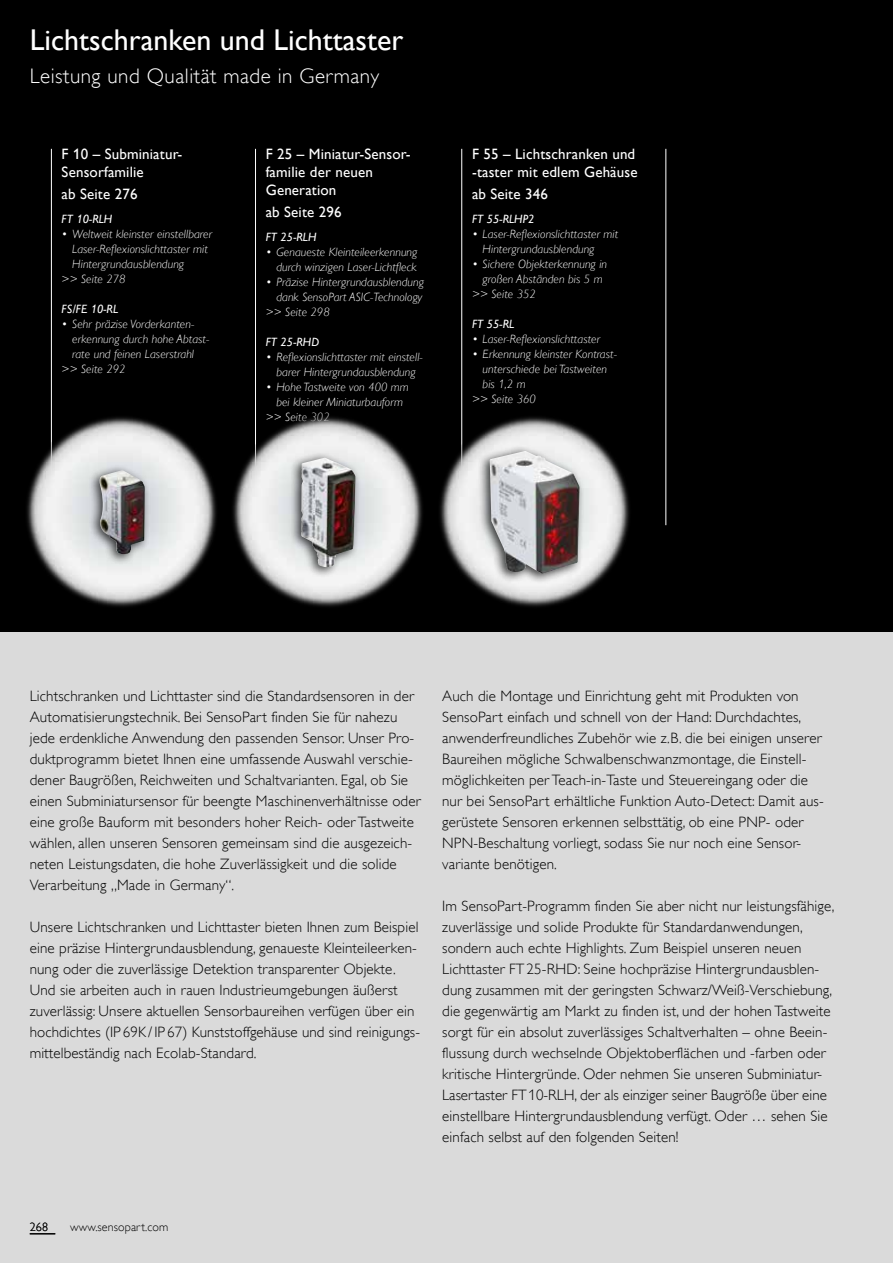
<style>
.page{position:relative;width:893px;height:1263px;background:#dadada}
.page>*{position:absolute;margin:0;border:0;box-sizing:border-box;transform-origin:0 0}
.t1{font:30px "Gill Alt One";color:#fff}
.t2{font:300 21px "Gill Alt One";letter-spacing:.025em;color:#fff}
.t3{font:300 15px/21px "Gill Alt One";letter-spacing:.01em;color:#000}
.t4{font:15px/18px "Gill Alt One";letter-spacing:.01em;color:#fff}
.t5{font:italic 300 12px/15px "Gill Alt One";letter-spacing:.01em;color:#fff;text-align:right}
.t6{font:italic 12px "Gill Alt One";letter-spacing:.01em;color:#fff}
.t7{font:300 12px "Gill Alt One";letter-spacing:.01em;color:#000}
</style>
<div class="page">
<div style="left:0;top:0;width:893px;height:631px;background:#000"></div>
<hr style="left:51px;top:149px;width:1px;height:369px;background:#fff">
<hr style="left:255px;top:149px;width:1px;height:376px;background:#fff">
<hr style="left:665px;top:149px;width:1px;height:376px;background:#fff">
<hr style="left:461px;top:149px;width:1px;height:387px;background:#fff">
<svg style="left:30px;top:1233px;width:25px;height:1px"></svg>
<img style="left:22px;top:412px;width:200px;height:200px;border-radius:100px">
<img style="left:228px;top:412px;width:200px;height:200px;border-radius:100px">
<img style="left:435px;top:412px;width:200px;height:200px;border-radius:100px">
<div style="left:87px;top:464px;width:64px;height:101px;background:#000;opacity:.75"></div>
<img style="left:99px;top:470px;width:46px;height:84px">
<div style="left:289px;top:451px;width:72px;height:127px;background:#000;opacity:.75"></div>
<img style="left:301px;top:458px;width:55px;height:109px">
<div style="left:477px;top:445px;width:108px;height:140px;background:#000;opacity:.75"></div>
<img style="left:490px;top:451px;width:90px;height:123px">
<h1 class="t1" style="left:30px;top:23px;width:375px">Lichtschranken und Lichttaster</h1>
<h2 class="t2" style="left:30px;top:64px;width:351px">Leistung und Qualität made in Germany</h2>
<p class="t4" style="left:62px;top:145px;width:122px">F 10 – Subminiatur-<br>Sensorfamilie</p>
<p class="t4" style="left:62px;top:185px;width:77px">ab Seite 276</p>
<p class="t6" style="left:62px;top:212px;width:52px">FT 10-RLH</p>
<p class="t5" style="left:62px;top:226px;width:152px">• Weltweit kleinster einstellbarer</p>
<p class="t5" style="left:72px;top:241px;width:137px">Laser-Reflexionslichttaster mit</p>
<p class="t5" style="left:72px;top:256px;width:113px">Hintergrundausblendung</p>
<p class="t5" style="left:62px;top:271px;width:65px">&gt;&gt; Seite 278</p>
<p class="t6" style="left:62px;top:302px;width:58px">FS/FE 10-RL</p>
<p class="t5" style="left:62px;top:316px;width:134px">• Sehr präzise Vorderkanten-</p>
<p class="t5" style="left:72px;top:331px;width:138px">erkennung durch hohe Abtast-</p>
<p class="t5" style="left:72px;top:346px;width:123px">rate und feinen Laserstrahl</p>
<p class="t5" style="left:62px;top:361px;width:65px">&gt;&gt; Seite 292</p>
<p class="t4" style="left:266px;top:145px;width:145px">F 25 – Miniatur-Sensor&shy;familie der neuen<br>Generation</p>
<p class="t4" style="left:266px;top:203px;width:77px">ab Seite 296</p>
<p class="t6" style="left:266px;top:230px;width:52px">FT 25-RLH</p>
<p class="t5" style="left:266px;top:244px;width:153px">• Genaueste Kleinteileerkennung durch winzigen Laser-Lichtfleck</p>
<p class="t5" style="left:266px;top:274px;width:160px">• Präzise Hintergrundausblendung</p>
<p class="t5" style="left:276px;top:289px;width:148px">dank SensoPart ASIC-Technology</p>
<p class="t5" style="left:266px;top:304px;width:65px">&gt;&gt; Seite 298</p>
<p class="t6" style="left:266px;top:335px;width:55px">FT 25-RHD</p>
<p class="t5" style="left:266px;top:349px;width:159px;text-align:center">• Reflexionslichttaster mit einstell&shy;barer Hintergrundausblendung</p>
<p class="t5" style="left:266px;top:379px;width:145px">• Hohe Tastweite von 400 mm</p>
<p class="t5" style="left:276px;top:394px;width:128px">bei kleiner Miniaturbauform</p>
<p class="t5" style="left:266px;top:409px;width:65px">&gt;&gt; Seite 302</p>
<p class="t4" style="left:472px;top:145px;width:167px">F 55 – Lichtschranken und -taster mit edlem Gehäuse</p>
<p class="t4" style="left:472px;top:185px;width:77px">ab Seite 346</p>
<p class="t6" style="left:472px;top:212px;width:64px">FT 55-RLHP2</p>
<p class="t5" style="left:483px;top:226px;width:137px;text-align:left;text-indent:-11px">• Laser-Reflexionslichttaster mit<br>Hintergrundausblendung</p>
<p class="t5" style="left:472px;top:256px;width:137px">• Sichere Objekterkennung in</p>
<p class="t5" style="left:483px;top:271px;width:122px">großen Abständen bis 5 m</p>
<p class="t5" style="left:472px;top:286px;width:65px">&gt;&gt; Seite 352</p>
<p class="t6" style="left:472px;top:317px;width:44px">FT 55-RL</p>
<p class="t5" style="left:472px;top:331px;width:129px">• Laser-Reflexionslichttaster</p>
<p class="t5" style="left:472px;top:346px;width:146px">• Erkennung kleinster Kontrast-</p>
<p class="t5" style="left:483px;top:361px;width:126px">unterschiede bei Tastweiten</p>
<p class="t5" style="left:483px;top:376px;width:45px">bis 1,2 m</p>
<p class="t5" style="left:472px;top:391px;width:65px">&gt;&gt; Seite 360</p>
<p class="t3" style="left:30px;top:686px;width:392px">Lichtschranken und Lichttaster sind die Standardsensoren in der Automatisierungstechnik. Bei SensoPart finden Sie für nahezu jede erdenkliche Anwendung den passenden Sensor. Unser Pro&shy;duktprogramm bietet Ihnen eine umfassende Auswahl verschie&shy;dener Baugrößen, Reichweiten und Schaltvarianten. Egal, ob Sie einen Subminiatursensor für beengte Maschinenverhältnisse oder eine große Bauform mit besonders hoher Reich- oder Tastweite wählen, allen unseren Sensoren gemeinsam sind die ausgezeich&shy;neten Leistungsdaten, die hohe Zuverlässigkeit und die solide Verarbeitung „Made in Germany“.</p>
<p class="t3" style="left:30px;top:917px;width:391px">Unsere Lichtschranken und Lichttaster bieten Ihnen zum Beispiel eine präzise Hintergrundausblendung, genaueste Kleinteileerken&shy;nung oder die zuverlässige Detektion transparenter Objekte.<br>Und sie arbeiten auch in rauen Industrieumgebungen äußerst zuverlässig: Unsere aktuellen Sensorbaureihen verfügen über ein hochdichtes (IP 69K /IP 67) Kunststoffgehäuse und sind reinigungs&shy;mittelbeständig nach Ecolab-Standard.</p>
<p class="t3" style="left:442px;top:686px;width:383px">Auch die Montage und Einrichtung geht mit Produkten von SensoPart einfach und schnell von der Hand: Durchdachtes, anwenderfreundliches Zubehör wie z.B. die bei einigen unserer Baureihen mögliche Schwalbenschwanzmontage, die Einstell&shy;möglichkeiten per Teach-in-Taste und Steuereingang oder die nur bei SensoPart erhältliche Funktion Auto-Detect: Damit aus&shy;gerüstete Sensoren erkennen selbsttätig, ob eine PNP- oder NPN-Beschaltung vorliegt, sodass Sie nur noch eine Sensor&shy;variante benötigen.</p>
<p class="t3" style="left:442px;top:896px;width:394px">Im SensoPart-Programm finden Sie aber nicht nur leistungsfähige, zuverlässige und solide Produkte für Standardanwendungen, sondern auch echte Highlights. Zum Beispiel unseren neuen Lichttaster FT 25-RHD: Seine hochpräzise Hintergrundausblen&shy;dung zusammen mit der geringsten Schwarz/Weiß-Verschiebung, die gegenwärtig am Markt zu finden ist, und der hohen Tastweite sorgt für ein absolut zuverlässiges Schaltverhalten – ohne Beein&shy;flussung durch wechselnde Objektoberflächen und -farben oder kritische Hintergründe. Oder nehmen Sie unseren Subminiatur-Lasertaster FT10-RLH, der als einziger seiner Baugröße über eine einstellbare Hintergrundausblendung verfügt. Oder … sehen Sie einfach selbst auf den folgenden Seiten!</p>
<p class="t7" style="left:30px;top:1220px;width:20px">268</p>
<p class="t7" style="left:70px;top:1220px;width:100px">www.sensopart.com</p>
</div>
